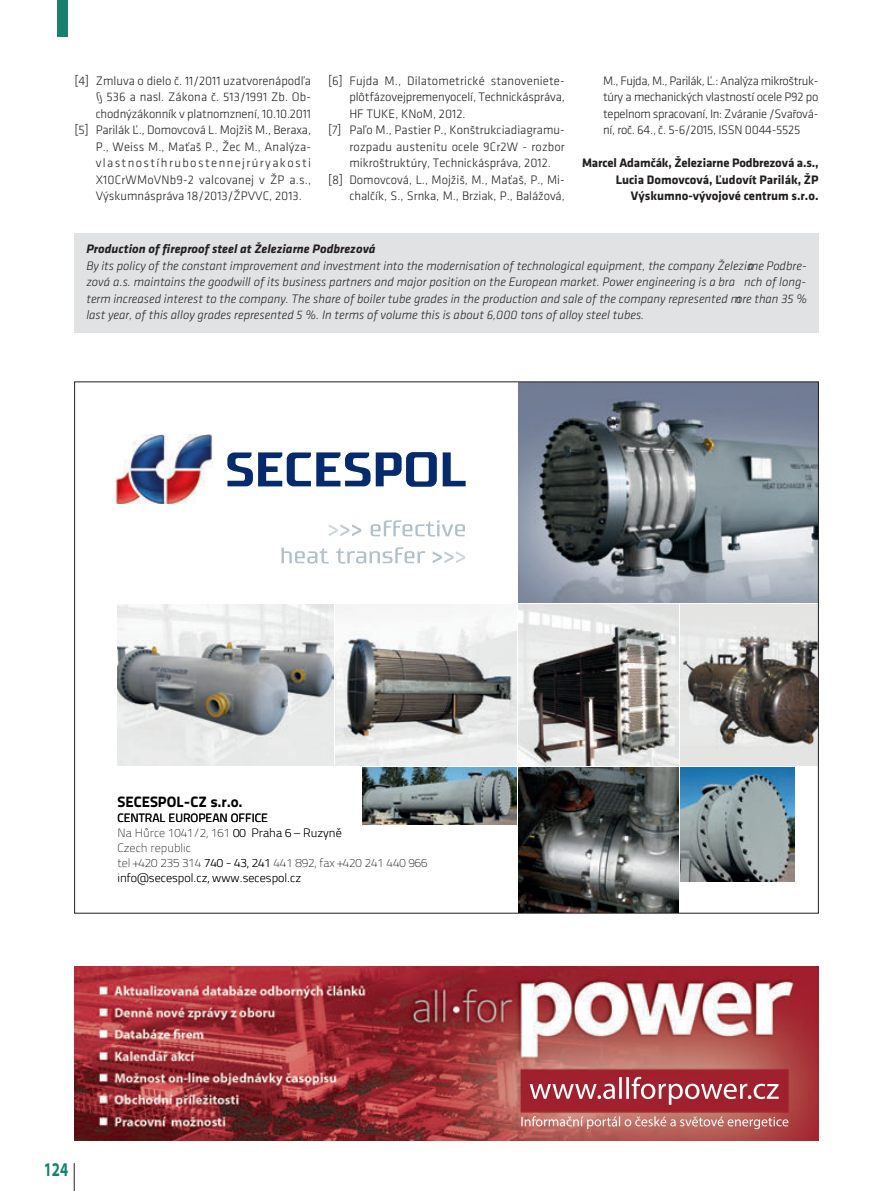
<style>
.page{position:relative;width:893px;height:1191px;background:#fff}
.page>*{position:absolute;margin:0;border:0;box-sizing:border-box;transform-origin:0 0}
.t1{font:700 semi-expanded 19.5px "Myriad Pro";color:#18806f;scale:.7 1}
.t2{font:800 15px "Titillium Text 22 L";color:#000}
.t3{font:300 12.75px/16.5px "Klavika";color:#231f20;text-align:justify}
.t4{font:italic 300 12.75px/16.5px "Klavika";color:#231f20;text-align:justify}
.t5{font:700 12.75px/16.5px "Klavika";color:#231f20;text-align:right}
.t6{font:italic 700 12.75px "Klavika";color:#231f20}
.t7{font:300 12.75px "Klavika";letter-spacing:.11em;color:#231f20}
.t8{font:100 12px "Titillium Text 22 L";color:#000}
.t9{font:12px "Titillium Text 22 L";color:#000}
</style>
<div class="page">
<svg style="left:74px;top:1163px;width:1px;height:28px"></svg>
<div style="left:57px;top:0;width:11px;height:37px;background:#18806f"></div>
<div style="left:74px;top:233px;width:745px;height:99px;background:#e1e2e4"></div>
<img style="left:74px;top:966px;width:745px;height:175px">
<img style="left:521px;top:1116px;width:90px;height:13px">
<img style="left:728px;top:1116px;width:60px;height:13px">
<img style="left:530px;top:1076px;width:216px;height:28px">
<img style="left:518px;top:384px;width:299px;height:218px">
<img style="left:518px;top:604px;width:160px;height:161px">
<img style="left:117px;top:604px;width:217px;height:161px">
<img style="left:518px;top:767px;width:160px;height:144px">
<img style="left:680px;top:604px;width:137px;height:161px">
<img style="left:336px;top:604px;width:180px;height:161px">
<img style="left:363px;top:767px;width:153px;height:57px">
<img style="left:680px;top:767px;width:115px;height:115px">
<svg style="left:443px;top:452px;width:23px;height:34px"></svg>
<svg style="left:376px;top:452px;width:61px;height:35px"></svg>
<svg style="left:227px;top:452px;width:143px;height:34px"></svg>
<svg style="left:371px;top:520px;width:94px;height:16px"></svg>
<svg style="left:282px;top:547px;width:47px;height:16px"></svg>
<svg style="left:336px;top:547px;width:89px;height:16px"></svg>
<svg style="left:329px;top:524px;width:32px;height:12px"></svg>
<svg style="left:433px;top:551px;width:32px;height:12px"></svg>
<img style="left:115px;top:435px;width:98px;height:68px">
<p class="t3" style="left:74px;top:73px;width:238px">[4] Zmluva o dielo č. 11/2011 uzatvorenápodľa</p>
<p class="t3" style="left:96px;top:90px;width:217px">§ 536 a nasl. Zákona č. 513/1991 Zb. Ob-</p>
<p class="t3" style="left:96px;top:106px;width:217px">chodnýzákonník v platnomznení, 10.10.2011</p>
<p class="t3" style="left:74px;top:123px;width:238px">[5] Parilák Ľ., Domovcová L. Mojžiš M., Beraxa,</p>
<p class="t3" style="left:96px;top:139px;width:217px">P., Weiss M., Maťaš P., Žec M., Analýza-</p>
<p class="t7" style="left:96px;top:158px;width:217px">vlastnostíhrubostennejrúryakosti</p>
<p class="t3" style="left:96px;top:172px;width:217px">X10CrWMoVNb9-2 valcovanej v ŽP a.s.,</p>
<p class="t3" style="left:96px;top:189px;width:208px">Výskumnáspráva 18/2013/ŽPVVC, 2013.</p>
<p class="t3" style="left:328px;top:73px;width:238px">[6] Fujda M., Dilatometrické stanoveniete-</p>
<p class="t3" style="left:349px;top:90px;width:217px">plôtfázovejpremenyocelí, Technickáspráva,</p>
<p class="t3" style="left:349px;top:106px;width:118px">HF TUKE, KNoM, 2012.</p>
<p class="t3" style="left:328px;top:123px;width:238px">[7] Paľo M., Pastier P., Konštrukciadiagramu-</p>
<p class="t3" style="left:349px;top:139px;width:217px">rozpadu austenitu ocele 9Cr2W - rozbor</p>
<p class="t3" style="left:349px;top:156px;width:203px">mikroštruktúry, Technickáspráva, 2012.</p>
<p class="t3" style="left:328px;top:172px;width:238px">[8] Domovcová, L., Mojžiš, M., Maťaš, P., Mi-</p>
<p class="t3" style="left:349px;top:189px;width:217px">chalčík, S., Srnka, M., Brziak, P., Balážová,</p>
<p class="t3" style="left:603px;top:73px;width:217px">M., Fujda, M., Parilák, Ľ.: Analýza mikroštruk&shy;túry a mechanických vlastností ocele P92 po tepelnom spracovaní, In: Zváranie /Svařová&shy;ní, roč. 64., č. 5-6/2015, ISSN 0044-5525</p>
<p class="t5" style="left:582px;top:156px;width:238px">Marcel Adamčák, Železiarne Podbrezová a.s.,<br>Lucia Domovcová, Ľudovít Parilák, ŽP<br>Výskumno-vývojové centrum s.r.o.</p>
<p class="t6" style="left:86px;top:242px;width:291px">Production of fireproof steel at Železiarne Podbrezová</p>
<p class="t4" style="left:86px;top:257px;width:722px">By its policy of the constant improvement and investment into the modernisation of technological equipment, the company Železiarne Podbre&shy;zová a.s. maintains the goodwill of its business partners and major position on the European market. Power engineering is a bra nch of long&shy;term increased interest to the company. The share of boiler tube grades in the production and sale of the company represented more than 35 % last year, of this alloy grades represented 5 %. In terms of volume this is about 6,000 tons of alloy steel tubes.</p>
<p class="t2" style="left:117px;top:790px;width:126px">SECESPOL-CZ s.r.o.</p>
<p class="t9" style="left:117px;top:813px;width:152px">CENTRAL EUROPEAN OFFICE</p>
<p class="t8" style="left:117px;top:824px;width:226px">Na Hůrce 1041/2, 161 00 Praha 6 – Ruzyně</p>
<p class="t8" style="left:117px;top:839px;width:75px">Czech republic</p>
<p class="t8" style="left:117px;top:854px;width:312px">tel +420 235 314 740 - 43, 241 441 892, fax +420 241 440 966</p>
<p class="t8" style="left:117px;top:869px;width:185px">info@secespol.cz, www.secespol.cz</p>
<h1 class="t1" style="left:44px;top:1156px;width:36px">124</h1>
</div>
